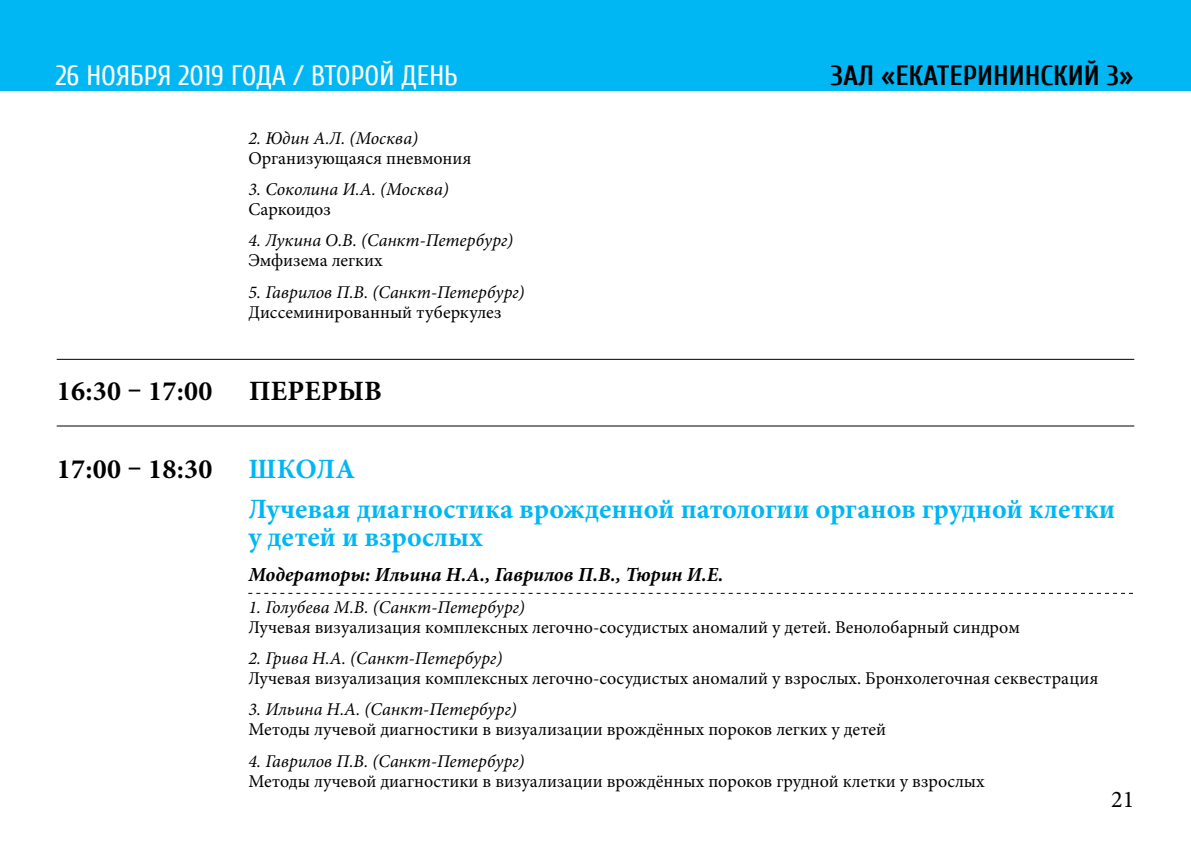
<style>
.page{position:relative;width:1191px;height:851px;background:#fff}
.page>*{position:absolute;margin:0;border:0;box-sizing:border-box;transform-origin:0 0}
.t1{font:700 28px/39.4px "Minion Pro";color:#00b7f4}
.t2{font:700 28px "Minion Pro";letter-spacing:.01em;color:#000}
.t3{font:28px "Cuprum";color:#fff}
.t4{font:700 28px "Cuprum";color:#000}
.t5{font:24px "Minion Pro";color:#000}
.t6{font:italic 700 20px "Minion Pro";color:#000}
.t7{font:18px "Minion Pro";color:#000}
.t8{font:italic 18px "Minion Pro";color:#000}
</style>
<div class="page">
<div style="left:0;top:0;width:1191px;height:91px;background:#00b7f4"></div>
<svg style="left:248px;top:592px;width:885px;height:1px"></svg>
<hr style="left:57px;top:425px;width:1077px;height:1px;background:#000">
<hr style="left:57px;top:359px;width:1077px;height:1px;background:#000">
<h1 class="t3" style="left:56px;top:60px;width:361px">26 ноября 2019 года / второй ДЕНЬ</h1>
<h1 class="t4" style="left:830px;top:59px;width:94px">ЗАЛ «Екатерининский</h1>
<h1 class="t4" style="left:1106px;top:59px;width:28px">3»</h1>
<p class="t8" style="left:248px;top:125px;width:171px">2. Юдин А.Л. (Москва)</p>
<p class="t7" style="left:248px;top:146px;width:225px">Организующаяся пневмония</p>
<p class="t8" style="left:248px;top:177px;width:202px">3. Соколина И.А. (Москва)</p>
<p class="t7" style="left:248px;top:197px;width:84px">Саркоидоз</p>
<p class="t8" style="left:248px;top:228px;width:266px">4. Лукина О.В. (Санкт-Петербург)</p>
<p class="t7" style="left:248px;top:248px;width:136px">Эмфизема легких</p>
<p class="t8" style="left:248px;top:279px;width:278px">5. Гаврилов П.В. (Санкт-Петербург)</p>
<p class="t7" style="left:248px;top:300px;width:254px">Диссеминированный туберкулез</p>
<h1 class="t2" style="left:57px;top:372px;width:157px">16:30 – 17:00</h1>
<h1 class="t2" style="left:249px;top:372px;width:132px">ПЕРЕРЫВ</h1>
<h1 class="t2" style="left:57px;top:449px;width:157px">17:00 – 18:30</h1>
<h1 class="t1" style="left:248px;top:449px;width:868px">ШКОЛА<br>Лучевая диагностика врожденной патологии органов грудной клетки</h1>
<h1 class="t1" style="left:248px;top:516px;width:236px">у детей и взрослых</h1>
<p class="t6" style="left:248px;top:560px;width:476px">Модераторы: Ильина Н.А., Гаврилов П.В., Тюрин И.Е.</p>
<p class="t8" style="left:248px;top:594px;width:278px">1. Голубева М.В. (Санкт-Петербург)</p>
<p class="t7" style="left:248px;top:614px;width:773px">Лучевая визуализация комплексных легочно-сосудистых аномалий у детей. Венолобарный синдром</p>
<p class="t8" style="left:248px;top:645px;width:255px">2. Грива Н.А. (Санкт-Петербург)</p>
<p class="t7" style="left:248px;top:666px;width:851px">Лучевая визуализация комплексных легочно-сосудистых аномалий у взрослых. Бронхолегочная секвестрация</p>
<p class="t8" style="left:248px;top:697px;width:270px">3. Ильина Н.А. (Санкт-Петербург)</p>
<p class="t7" style="left:248px;top:717px;width:639px">Методы лучевой диагностики в визуализации врождённых пороков легких у детей</p>
<p class="t8" style="left:248px;top:748px;width:278px">4. Гаврилов П.В. (Санкт-Петербург)</p>
<p class="t7" style="left:248px;top:768px;width:738px">Методы лучевой диагностики в визуализации врождённых пороков грудной клетки у взрослых</p>
<h2 class="t5" style="left:1111px;top:783px;width:25px">21</h2>
</div>
